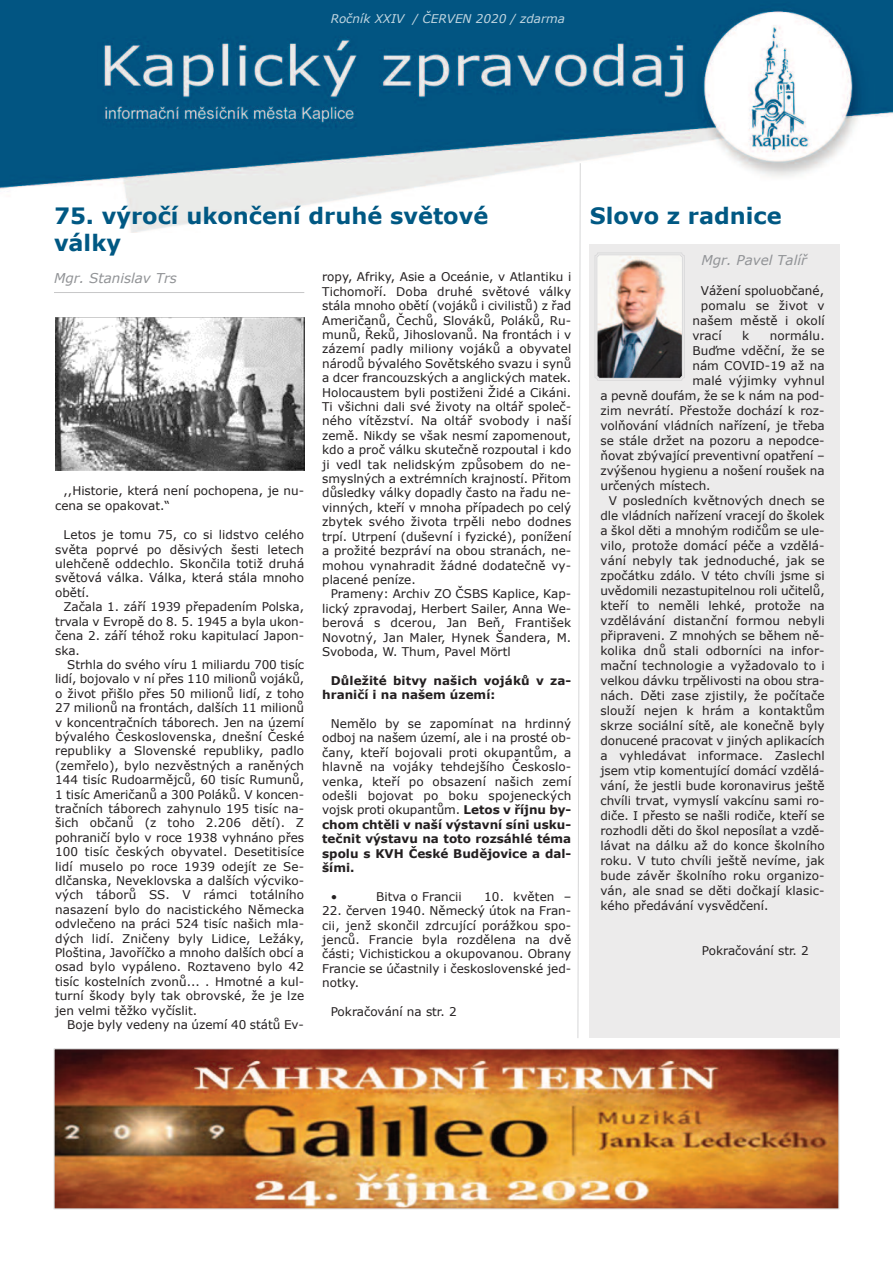
<style>
.page{position:relative;width:893px;height:1263px;background:#fff}
.page>*{position:absolute;margin:0;border:0;box-sizing:border-box;transform-origin:0 0}
.t1{font:700 22.5px/27px "Verdana";color:#005883}
.t2{font:italic 13.5px "Verdana";color:#919396}
.t3{font:12px/14.4px "Verdana";color:#231f20;text-align:justify}
.t4{font:700 12px/14.4px "Verdana";letter-spacing:.01em;color:#231f20}
.t5{font:italic 12px "Verdana";color:rgb(255 255 255/.76)}
.s1{font-weight:700}
</style>
<div class="page">
<img style="left:0;top:0;width:893px;height:233px">
<div style="left:589px;top:244px;width:251px;height:794px;background:#ecebeb"></div>
<img style="left:595px;top:252px;width:90px;height:129px">
<div style="left:596px;top:254px;width:87px;height:125px;border:1px solid #b0b1b5;border-radius:2px"></div>
<svg style="left:577px;top:162px;width:4px;height:876px"></svg>
<hr style="left:54px;top:292px;width:250px;height:1px;background:#c8c8c9">
<img style="left:56px;top:1051px;width:781px;height:156px">
<div style="left:54px;top:1049px;width:785px;height:160px;border:1px solid #d1d1d1"></div>
<img style="left:55px;top:317px;width:250px;height:154px">
<p class="t5" style="left:331px;top:11px;width:236px">Ročník XXIV / ČERVEN 2020 / zdarma</p>
<h1 class="t1" style="left:54px;top:201px;width:436px">75. výročí ukončení druhé světové války</h1>
<p class="t2" style="left:54px;top:270px;width:124px">Mgr. Stanislav Trs</p>
<p class="t3" style="left:322px;top:269px;width:251px">ropy, Afriky, Asie a Oceánie, v Atlantiku i Tichomoří. Doba druhé světové války stála mnoho obětí (vojáků i civilistů) z řad Američanů, Čechů, Slováků, Poláků, Ru&shy;munů, Řeků, Jihoslovanů. Na frontách i v zázemí padly miliony vojáků a obyvatel národů bývalého Sovětského svazu i synů a dcer francouzských a anglických matek.<br>Holocaustem byli postiženi Židé a Cikáni.<br>Ti všichni dali své životy na oltář společ&shy;ného vítězství. Na oltář svobody i naší země. Nikdy se však nesmí zapomenout, kdo a proč válku skutečně rozpoutal i kdo ji vedl tak nelidským způsobem do ne&shy;smyslných a extrémních krajností. Přitom důsledky války dopadly často na řadu ne&shy;vinných, kteří v mnoha případech po celý zbytek svého života trpěli nebo dodnes trpí. Utrpení (duševní i fyzické), ponížení a prožité bezpráví na obou stranách, ne&shy;mohou vynahradit žádné dodatečně vy&shy;placené peníze.</p>
<p class="t3" style="left:322px;top:586px;width:251px;text-indent:9px">Prameny: Archiv ZO ČSBS Kaplice, Kap&shy;lický zpravodaj, Herbert Sailer, Anna We&shy;berová s dcerou, Jan Beň, František Novotný, Jan Maler, Hynek Šandera, M.<br>Svoboda, W. Thum, Pavel Mörtl</p>
<p class="t4" style="left:322px;top:673px;width:251px;text-indent:9px">Důležité bitvy našich vojáků v za&shy;hraničí i na našem území:</p>
<p class="t3" style="left:322px;top:716px;width:251px;text-indent:9px">Nemělo by se zapomínat na hrdinný odboj na našem území, ale i na prosté ob&shy;čany, kteří bojovali proti okupantům, a hlavně na vojáky tehdejšího Českoslo&shy;venka, kteří po obsazení našich zemí odešli bojovat po boku spojeneckých vojsk proti okupantům. <span class="s1">Letos v říjnu by&shy;chom chtěli v naší výstavní síni usku&shy;tečnit výstavu na toto rozsáhlé téma spolu s KVH České Budějovice a dal&shy;šími.</span></p>
<p class="t3" style="left:331px;top:889px;width:8px">•</p>
<p class="t3" style="left:376px;top:889px;width:87px">Bitva o Francii</p>
<p class="t3" style="left:484px;top:889px;width:89px">10. květen –</p>
<p class="t3" style="left:322px;top:903px;width:251px">22. červen 1940. Německý útok na Fran&shy;cii, jenž skončil zdrcující porážkou spo&shy;jenců. Francie byla rozdělena na dvě části; Vichistickou a okupovanou. Obrany Francie se účastnily i československé jed&shy;notky.</p>
<p class="t3" style="left:331px;top:1004px;width:127px">Pokračování na str. 2</p>
<p class="t3" style="left:55px;top:483px;width:251px;line-height:15px;text-indent:9px">,,Historie, která není pochopena, je nu&shy;cena se opakovat.“</p>
<p class="t3" style="left:55px;top:527px;width:251px;text-indent:9px">Letos je tomu 75, co si lidstvo celého světa poprvé po děsivých šesti letech ulehčeně oddechlo. Skončila totiž druhá světová válka. Válka, která stála mnoho obětí.</p>
<p class="t3" style="left:55px;top:599px;width:251px;text-indent:9px">Začala 1. září 1939 přepadením Polska, trvala v Evropě do 8. 5. 1945 a byla ukon&shy;čena 2. září téhož roku kapitulací Japon&shy;ska.</p>
<p class="t3" style="left:55px;top:657px;width:251px;text-indent:12px">Strhla do svého víru 1 miliardu 700 tisíc lidí, bojovalo v ní přes 110 milionů vojáků, o život přišlo přes 50 milionů lidí, z toho 27 milionů na frontách, dalších 11 milionů v koncentračních táborech. Jen na území bývalého Československa, dnešní České republiky a Slovenské republiky, padlo (zemřelo), bylo nezvěstných a raněných 144 tisíc Rudoarmějců, 60 tisíc Rumunů, 1 tisíc Američanů a 300 Poláků. V koncen&shy;tračních táborech zahynulo 195 tisíc na&shy;šich občanů (z toho 2.206 dětí). Z pohraničí bylo v roce 1938 vyhnáno přes 100 tisíc českých obyvatel. Desetitisíce lidí muselo po roce 1939 odejít ze Se&shy;dlčanska, Neveklovska a dalších výcviko&shy;vých táborů SS. V rámci totálního nasazení bylo do nacistického Německa odvlečeno na práci 524 tisíc našich mla&shy;dých lidí. Zničeny byly Lidice, Ležáky, Ploština, Javoříčko a mnoho dalších obcí a osad bylo vypáleno. Roztaveno bylo 42 tisíc kostelních zvonů... . Hmotné a kul&shy;turní škody byly tak obrovské, že je lze jen velmi těžko vyčíslit.</p>
<p class="t3" style="left:67px;top:1017px;width:238px">Boje byly vedeny na území 40 států Ev-</p>
<h1 class="t1" style="left:590px;top:201px;width:193px">Slovo z radnice</h1>
<p class="t2" style="left:701px;top:251px;width:107px">Mgr. Pavel Talíř</p>
<p class="t3" style="left:701px;top:283px;width:125px">Vážení spoluobčané,</p>
<p class="t3" style="left:701px;top:298px;width:125px">pomalu se život v</p>
<p class="t3" style="left:692px;top:313px;width:134px">našem městě i okolí</p>
<p class="t3" style="left:692px;top:328px;width:31px">vrací</p>
<p class="t3" style="left:742px;top:328px;width:9px">k</p>
<p class="t3" style="left:770px;top:328px;width:56px">normálu.</p>
<p class="t3" style="left:692px;top:343px;width:134px">Buďme vděční, že se</p>
<p class="t3" style="left:692px;top:358px;width:134px">nám COVID-19 až na</p>
<p class="t3" style="left:692px;top:373px;width:134px">malé výjimky vyhnul</p>
<p class="t3" style="left:600px;top:388px;width:226px">a pevně doufám, že se k nám na pod-</p>
<p class="t3" style="left:600px;top:403px;width:226px">zim nevrátí. Přestože dochází k roz-</p>
<p class="t3" style="left:600px;top:418px;width:226px">volňování vládních nařízení, je třeba</p>
<p class="t3" style="left:600px;top:433px;width:226px">se stále držet na pozoru a nepodce-</p>
<p class="t3" style="left:600px;top:448px;width:226px">ňovat zbývající preventivní opatření –</p>
<p class="t3" style="left:600px;top:463px;width:226px">zvýšenou hygienu a nošení roušek na</p>
<p class="t3" style="left:600px;top:478px;width:112px">určených místech.</p>
<p class="t3" style="left:609px;top:493px;width:217px">V posledních květnových dnech se</p>
<p class="t3" style="left:600px;top:508px;width:226px">dle vládních nařízení vracejí do školek</p>
<p class="t3" style="left:600px;top:523px;width:226px">a škol děti a mnohým rodičům se ule-</p>
<p class="t3" style="left:600px;top:538px;width:226px">vilo, protože domácí péče a vzdělá-</p>
<p class="t3" style="left:600px;top:553px;width:226px">vání nebyly tak jednoduché, jak se</p>
<p class="t3" style="left:600px;top:568px;width:226px">zpočátku zdálo. V této chvíli jsme si</p>
<p class="t3" style="left:600px;top:583px;width:226px">uvědomili nezastupitelnou roli učitelů,</p>
<p class="t3" style="left:600px;top:598px;width:226px">kteří to neměli lehké, protože na</p>
<p class="t3" style="left:600px;top:613px;width:226px">vzdělávání distanční formou nebyli</p>
<p class="t3" style="left:600px;top:628px;width:226px">připraveni. Z mnohých se během ně-</p>
<p class="t3" style="left:600px;top:643px;width:226px">kolika dnů stali odborníci na infor-</p>
<p class="t3" style="left:600px;top:658px;width:226px">mační technologie a vyžadovalo to i</p>
<p class="t3" style="left:600px;top:673px;width:226px">velkou dávku trpělivosti na obou stra-</p>
<p class="t3" style="left:600px;top:688px;width:226px">nách. Děti zase zjistily, že počítače</p>
<p class="t3" style="left:600px;top:703px;width:226px">slouží nejen k hrám a kontaktům</p>
<p class="t3" style="left:600px;top:718px;width:226px">skrze sociální sítě, ale konečně byly</p>
<p class="t3" style="left:600px;top:733px;width:226px">donucené pracovat v jiných aplikacích</p>
<p class="t3" style="left:600px;top:748px;width:226px">a vyhledávat informace. Zaslechl</p>
<p class="t3" style="left:600px;top:763px;width:226px">jsem vtip komentující domácí vzdělá-</p>
<p class="t3" style="left:600px;top:778px;width:226px">vání, že jestli bude koronavirus ještě</p>
<p class="t3" style="left:600px;top:793px;width:226px">chvíli trvat, vymyslí vakcínu sami ro-</p>
<p class="t3" style="left:600px;top:808px;width:226px">diče. I přesto se našli rodiče, kteří se</p>
<p class="t3" style="left:600px;top:823px;width:226px">rozhodli děti do škol neposílat a vzdě-</p>
<p class="t3" style="left:600px;top:838px;width:226px">lávat na dálku až do konce školního</p>
<p class="t3" style="left:600px;top:853px;width:226px">roku. V tuto chvíli ještě nevíme, jak</p>
<p class="t3" style="left:600px;top:868px;width:226px">bude závěr školního roku organizo-</p>
<p class="t3" style="left:600px;top:883px;width:226px">ván, ale snad se děti dočkají klasic-</p>
<p class="t3" style="left:600px;top:898px;width:170px">kého předávání vysvědčení.</p>
<p class="t3" style="left:702px;top:943px;width:108px">Pokračování str. 2</p>
</div>
